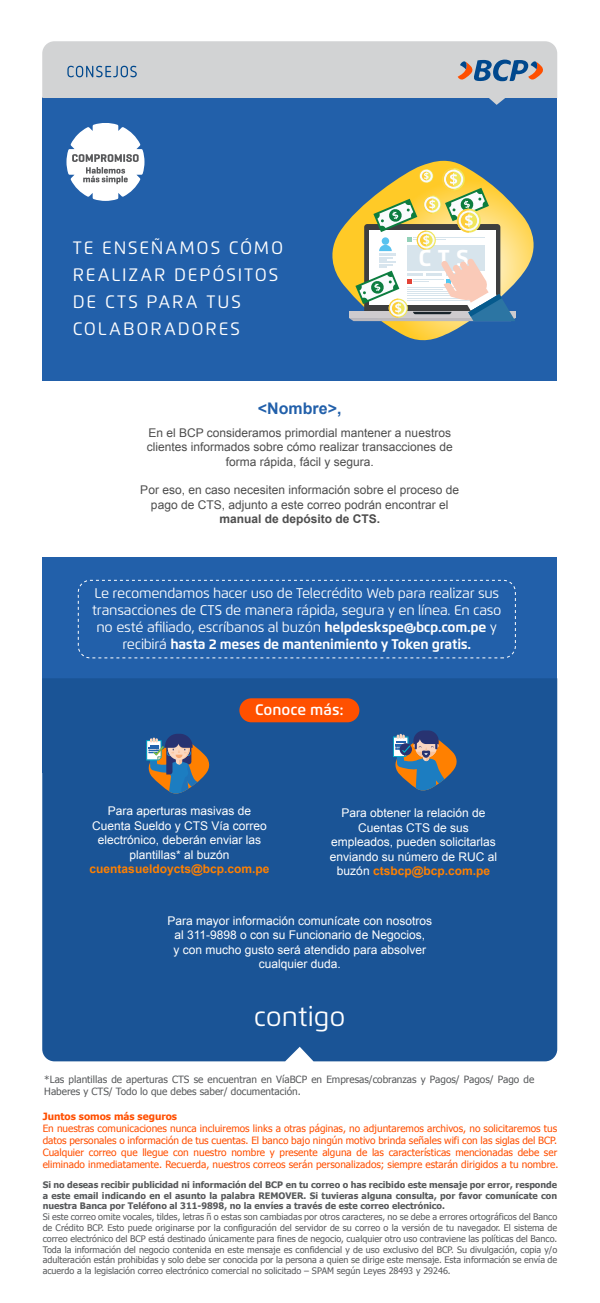
<style>
.page{position:relative;width:600px;height:1303px;background:#fff}
.page>*{position:absolute;margin:0;border:0;box-sizing:border-box;transform-origin:0 0}
.t1{font:27px "Flexo";color:#fff}
.t2{font:700 23px "Flexo";color:#fff}
.t3{font:18px/27px "Flexo";letter-spacing:.1em;color:#fff}
.t4{font:700 16px "Arial";color:#2260aa}
.t5{font:600 15.3px "Flexo";color:#fff}
.t6{font:14px/16.8px "Flexo";letter-spacing:-.02em;color:#fff;text-align:center}
.t7{font:12px/14.4px "Arial";color:#fff;text-align:center}
.t8{font:12px/14.4px "Arial";color:#4d4d4d;text-align:center}
.t9{font:700 12px "Arial";color:#ff8000}
.t10{font:700 12px "Arial";color:#4d4d4d}
.t11{font:10px/12px "Tahoma";color:#ff4f00}
.t12{font:10px/12px "Tahoma";color:#57595b}
.t13{font:700 10px "Tahoma";color:#ff4f00}
.t14{font:9px/10.8px "Tahoma";color:#57595b;text-align:justify}
.t15{font:700 9px/10.8px "Tahoma";color:#57595b;text-align:justify}
.s1{font-weight:700}
.s2{font-weight:700;color:#ff8000}
</style>
<div class="page">
<div style="left:42px;top:557px;width:515px;height:215px;background:#2260aa"></div>
<div style="left:42px;top:678px;width:515px;height:383px;background:#1a5496"></div>
<div style="left:239px;top:698px;width:120px;height:24px;background:#ff5000;border-radius:12px"></div>
<div style="left:42px;top:98px;width:515px;height:283px;background:#2260aa"></div>
<svg style="left:42px;top:41px;width:515px;height:64px;background:#bdc5cf"></svg>
<svg style="left:67px;top:66px;width:70px;height:11px"></svg>
<svg style="left:66px;top:123px;width:78px;height:78px"></svg>
<svg style="left:458px;top:60px;width:86px;height:21px;background:#8a91a1"></svg>
<svg style="left:332px;top:161px;width:202px;height:180px"></svg>
<svg style="left:349px;top:168px;width:167px;height:153px;background:#bfc09e"></svg>
<svg style="left:146px;top:734px;width:66px;height:60px;background:#64717f"></svg>
<svg style="left:393px;top:730px;width:67px;height:61px;background:#64707e"></svg>
<div style="left:78px;top:580px;width:438px;height:78px;border:1px dashed #fff;border-radius:12px"></div>
<h3 class="t3" style="left:73px;top:234px;width:212px">TE ENSEÑAMOS CÓMO<br>REALIZAR DEPÓSITOS<br>DE CTS PARA TUS<br>COLABORADORES</h3>
<h3 class="t4" style="left:258px;top:397px;width:85px">&lt;Nombre&gt;,</h3>
<h2 class="t2" style="left:418px;top:244px;width:52px">CTS</h2>
<h3 class="t8" style="left:147px;top:426px;width:308px">En el BCP consideramos primordial mantener a nuestros clientes informados sobre cómo realizar transacciones de forma rápida, fácil y segura.</h3>
<h3 class="t8" style="left:140px;top:483px;width:320px">Por eso, en caso necesiten información sobre el proceso de pago de CTS, adjunto a este correo podrán encontrar el</h3>
<h3 class="t10" style="left:219px;top:511px;width:162px">manual de depósito de CTS.</h3>
<p class="t6" style="left:92px;top:585px;width:411px">Le recomendamos hacer uso de Telecrédito Web para realizar sus transacciones de CTS de manera rápida, segura y en línea. En caso no esté afiliado, escríbanos al buzón <span class="s1">helpdeskspe@bcp.com.pe</span> y recibirá <span class="s1">hasta 2 meses de mantenimiento y Token gratis.</span></p>
<h3 class="t5" style="left:255px;top:701px;width:90px">Conoce más:</h3>
<h3 class="t7" style="left:92px;top:804px;width:176px">Para aperturas masivas de<br>Cuenta Sueldo y CTS Vía correo electrónico, deberán enviar las plantillas* al buzón</h3>
<h3 class="t9" style="left:90px;top:861px;width:181px">cuentasueldoycts@bcp.com.pe</h3>
<h3 class="t7" style="left:330px;top:806px;width:169px">Para obtener la relación de<br>Cuentas CTS de sus empleados, pueden solicitarlas enviando su número de RUC al buzón <span class="s2">ctsbcp@bcp.com.pe</span></h3>
<h3 class="t7" style="left:167px;top:914px;width:266px">Para mayor información comunícate con nosotros al 311-9898 o con su Funcionario de Negocios,<br>y con mucho gusto será atendido para absolver cualquier duda.</h3>
<h1 class="t1" style="left:254px;top:1000px;width:93px">contigo</h1>
<p class="t12" style="left:44px;top:1072px;width:491px">*Las plantillas de aperturas CTS se encuentran en VíaBCP en Empresas/cobranzas y Pagos/ Pagos/ Pago de<br>Haberes y CTS/ Todo lo que debes saber/ documentación.</p>
<p class="t13" style="left:43px;top:1110px;width:136px">Juntos somos más seguros</p>
<p class="t11" style="left:43px;top:1122px;width:517px">En nuestras comunicaciones nunca incluiremos links a otras páginas, no adjuntaremos archivos, no solicitaremos tus datos personales o información de tus cuentas. El banco bajo ningún motivo brinda señales wifi con las siglas del BCP.<br>Cualquier correo que llegue con nuestro nombre y presente alguna de las características mencionadas debe ser eliminado inmediatamente. Recuerda, nuestros correos serán personalizados; siempre estarán dirigidos a tu nombre.</p>
<p class="t15" style="left:43px;top:1179px;width:516px">Si no deseas recibir publicidad ni información del BCP en tu correo o has recibido este mensaje por error, responde a este email indicando en el asunto la palabra REMOVER. Si tuvieras alguna consulta, por favor comunícate con nuestra Banca por Teléfono al 311-9898, no la envíes a través de este correo electrónico.</p>
<p class="t14" style="left:43px;top:1211px;width:516px">Si este correo omite vocales, tildes, letras ñ o estas son cambiadas por otros caracteres, no se debe a errores ortográficos del Banco de Crédito BCP. Esto puede originarse por la configuración del servidor de su correo o la versión de tu navegador. El sistema de correo electrónico del BCP está destinado únicamente para fines de negocio, cualquier otro uso contraviene las políticas del Banco.<br>Toda la información del negocio contenida en este mensaje es confidencial y de uso exclusivo del BCP. Su divulgación, copia y/o adulteración están prohibidas y solo debe ser conocida por la persona a quien se dirige este mensaje. Esta información se envía de acuerdo a la legislación correo electrónico comercial no solicitado – SPAM según Leyes 28493 y 29246.</p>
</div>
